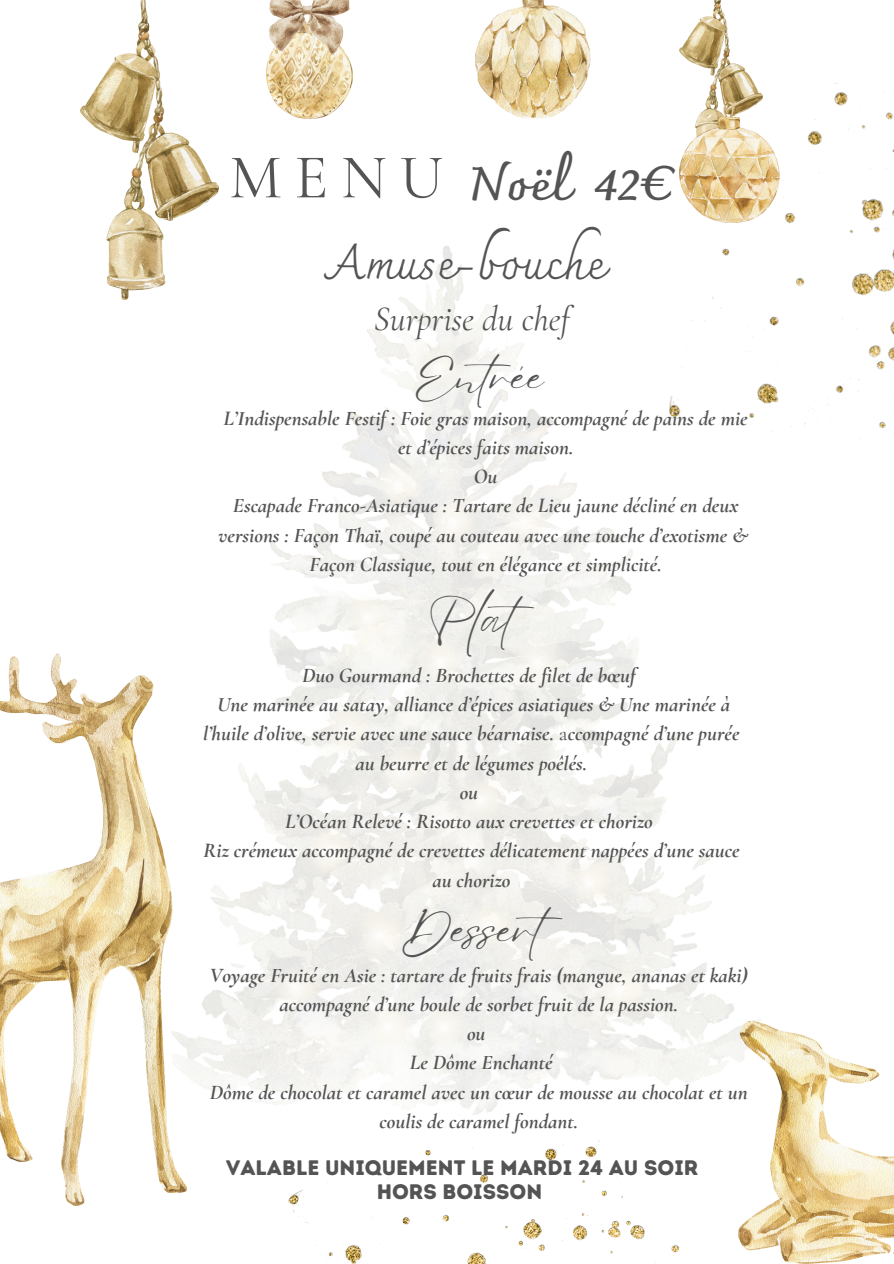
<style>
.page{position:relative;width:894px;height:1264px;background:#fff}
.page>*{position:absolute;margin:0;border:0;box-sizing:border-box;transform-origin:0 0}
.t1{font:63px "Cormorant Garamond";color:#545454}
.t2{font:48px "Eyesome Script";color:#545454}
.t3{font:48px "Charmonman";color:#545454}
.t4{font:700 48px "Charmonman";color:#545454}
.t5{font:italic 34.5px "Cormorant Garamond";color:#545454}
.t6{font:italic 700 21px/29.2px "Cormorant Garamond";color:#545454;text-align:center}
.t7{font:21px/24.8px "Intro Rust Base";color:#545454;text-align:center}
.s1{font-weight:400;font-style:normal}
</style>
<div class="page">
<svg style="left:187px;top:245px;width:574px;height:944px"></svg>
<img style="left:590px;top:53px;width:303px;height:476px">
<img style="left:288px;top:1114px;width:394px;height:149px">
<img style="left:80px;top:0;width:139px;height:299px">
<img style="left:679px;top:0;width:82px;height:102px">
<img style="left:266px;top:27px;width:86px;height:92px">
<img style="left:270px;top:0;width:80px;height:54px">
<img style="left:679px;top:102px;width:99px;height:120px">
<img style="left:476px;top:0;width:114px;height:119px">
<img style="left:0;top:653px;width:187px;height:552px">
<img style="left:738px;top:1021px;width:155px;height:242px">
<p class="t4" style="left:468px;top:155px;width:209px">Noël 42€</p>
<p class="t1" style="left:229px;top:139px;width:216px">MENU</p>
<p class="t3" style="left:327px;top:234px;width:279px">Amuse-bouche</p>
<p class="t5" style="left:374px;top:298px;width:197px">Surprise du chef</p>
<h1 class="t2" style="left:413px;top:344px;width:132px">Entrée</h1>
<p class="t6" style="left:218px;top:403px;width:531px">L’Indispensable Festif : Foie gras maison, accompagné de pains de mie et d’épices faits maison.<br>Ou<br>Escapade Franco-Asiatique : Tartare de Lieu jaune décliné en deux versions : Façon Thaï, coupé au couteau avec une touche d’exotisme &amp; Façon Classique, tout en élégance et simplicité.</p>
<p class="t2" style="left:428px;top:586px;width:125px">Plat</p>
<h2 class="t6" style="left:302px;top:660px;width:335px">Duo Gourmand : Brochettes de filet de bœuf</h2>
<h3 class="t6" style="left:203px;top:689px;width:538px">Une marinée au satay, alliance d’épices asiatiques &amp; Une marinée à l’huile d’olive, servie avec une sauce béarnaise. <span class="s1">a</span>ccompagné d’une purée au beurre et de légumes poêlés.</h3>
<p class="t6" style="left:459px;top:777px;width:20px">ou</p>
<h4 class="t6" style="left:285px;top:806px;width:369px">L’Océan Relevé : Risotto aux crevettes et chorizo</h4>
<h3 class="t6" style="left:203px;top:836px;width:537px">Riz crémeux accompagné de crevettes délicatement nappées d’une sauce au chorizo</h3>
<h5 class="t2" style="left:400px;top:897px;width:182px">Dessert</h5>
<h3 class="t6" style="left:210px;top:960px;width:539px">Voyage Fruité en Asie : tartare de fruits frais (mangue, ananas et kaki) accompagné d’une boule de sorbet fruit de la passion.<br>ou<br>Le Dôme Enchanté<br>Dôme de chocolat et caramel avec un cœur de mousse au chocolat et un coulis de caramel fondant.</h3>
<p class="t7" style="left:226px;top:1154px;width:473px">VALABLE UNIQUEMENT LE MARDI 24 AU SOIR<br>HORS BOISSON</p>
</div>
